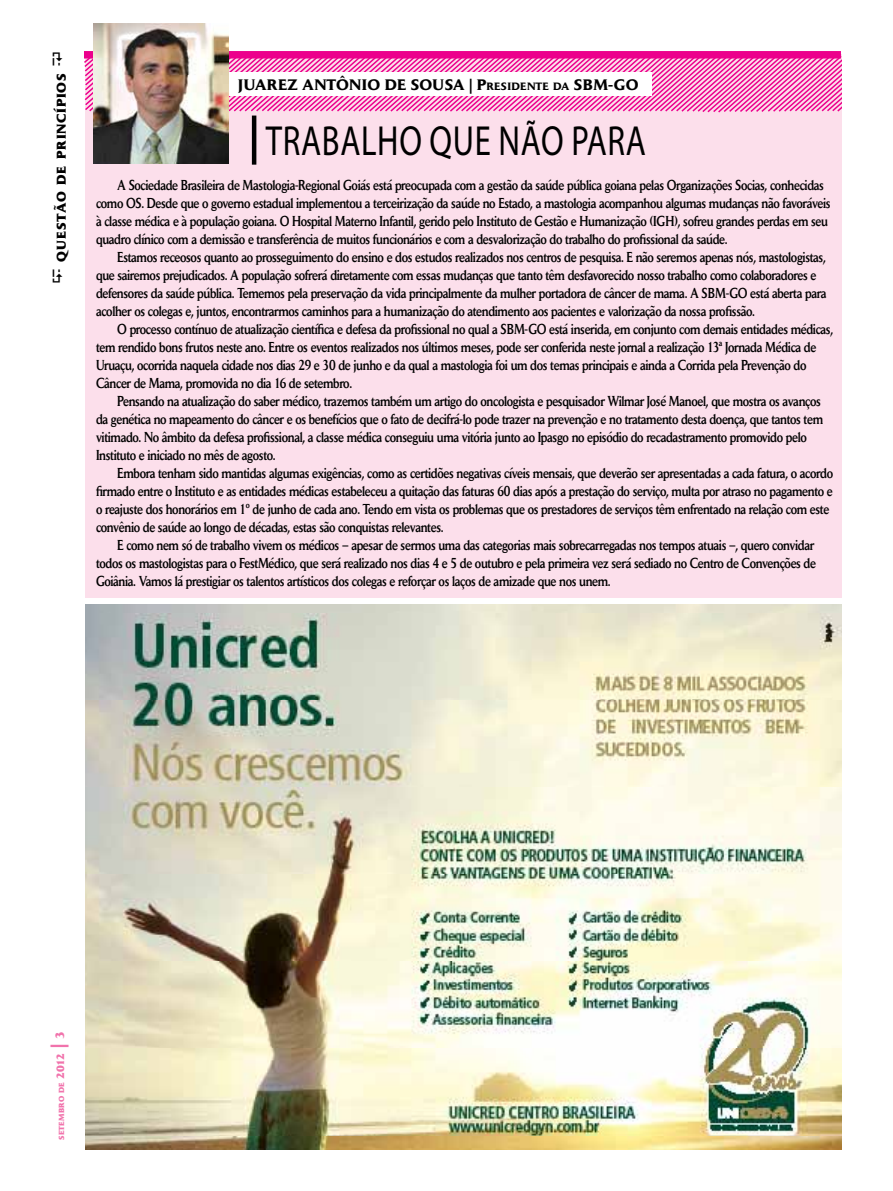
<style>
.page{position:relative;width:893px;height:1191px;background:#fff}
.page>*{position:absolute;margin:0;border:0;box-sizing:border-box;transform-origin:0 0}
.t1{font:42.15px "Myriad Pro";letter-spacing:.02em;color:#000;scale:.78 1}
.t2{font:700 15px "Daily News";letter-spacing:.02em;color:#000}
.t3{font:500 14.25px/18px "Daily News";letter-spacing:-.03em;color:#000;scale:.8 1}
.t4{font:800 12.6px "Daily News";letter-spacing:.065em;color:#000}
.t5{font:800 7.35px "Daily News";letter-spacing:.01em;color:#f173ac}
.s1{font-style:inherit}
.s2{font-size:10.5px}
.s3{font-size:18px}
.s4{font-size:12px}
</style>
<div class="page">
<div style="left:85px;top:54px;width:757px;height:543px;background:#fcdfeb"></div>
<svg style="left:84px;top:56px;width:758px;height:58px"></svg>
<div style="left:84px;top:51px;width:757px;height:8px;background:#ec008c"></div>
<hr style="left:252px;top:116px;width:4px;height:49px;background:#000">
<div style="left:219px;top:72px;width:433px;height:24px;background:#fff"></div>
<img style="left:94px;top:23px;width:135px;height:140px">
<img style="left:85px;top:604px;width:757px;height:545px">
<p class="t4" style="left:54px;top:261px;width:190px;rotate:-90deg">questão de princípios</p>
<p class="t2" style="left:238px;top:76px;width:402px">JUAREZ ANTÔNIO DE SOUSA <span class="s1">| P</span><span class="s2">RESIDENTE DA</span> <span class="s1">SBM-GO</span></p>
<h1 class="t1" style="left:266px;top:115px;width:489px">TRABALHO QUE NÃO PARA</h1>
<p class="t3" style="left:96px;top:176px;width:920px;text-indent:21px">A Sociedade Brasileira de Mastologia-Regional Goiás está preocupada com a gestão da saúde pública goiana pelas Organizações Socias, conhecidas como OS. Desde que o governo estadual implementou a terceirização da saúde no Estado, a mastologia acompanhou algumas mudanças não favoráveis à classe médica e à população goiana. O Hospital Materno Infantil, gerido pelo Instituto de Gestão e Humanização (IGH), sofreu grandes perdas em seu quadro clínico com a demissão e transferência de muitos funcionários e com a desvalorização do trabalho do profissional da saúde.</p>
<p class="t3" style="left:96px;top:248px;width:914px;text-indent:21px">Estamos receosos quanto ao prosseguimento do ensino e dos estudos realizados nos centros de pesquisa. E não seremos apenas nós, mastologistas, que sairemos prejudicados. A população sofrerá diretamente com essas mudanças que tanto têm desfavorecido nosso trabalho como colaboradores e defensores da saúde pública. Tememos pela preservação da vida principalmente da mulher portadora de câncer de mama. A SBM-GO está aberta para acolher os colegas e, juntos, encontrarmos caminhos para a humanização do atendimento aos pacientes e valorização da nossa profissão.</p>
<p class="t3" style="left:96px;top:320px;width:923px;text-indent:21px">O processo contínuo de atualização científica e defesa da profissional no qual a SBM-GO está inserida, em conjunto com demais entidades médicas, tem rendido bons frutos neste ano. Entre os eventos realizados nos últimos meses, pode ser conferida neste jornal a realização 13ª Jornada Médica de Uruaçu, ocorrida naquela cidade nos dias 29 e 30 de junho e da qual a mastologia foi um dos temas principais e ainda a Corrida pela Prevenção do Câncer de Mama, promovida no dia 16 de setembro.</p>
<p class="t3" style="left:96px;top:392px;width:910px;text-indent:21px">Pensando na atualização do saber médico, trazemos também um artigo do oncologista e pesquisador Wilmar José Manoel, que mostra os avanços da genética no mapeamento do câncer e os benefícios que o fato de decifrá-lo pode trazer na prevenção e no tratamento desta doença, que tantos tem vitimado. No âmbito da defesa profissional, a classe médica conseguiu uma vitória junto ao Ipasgo no episódio do recadastramento promovido pelo Instituto e iniciado no mês de agosto.</p>
<p class="t3" style="left:96px;top:464px;width:923px;text-indent:21px">Embora tenham sido mantidas algumas exigências, como as certidões negativas cíveis mensais, que deverão ser apresentadas a cada fatura, o acordo firmado entre o Instituto e as entidades médicas estabeleceu a quitação das faturas 60 dias após a prestação do serviço, multa por atraso no pagamento e o reajuste dos honorários em 1º de junho de cada ano. Tendo em vista os problemas que os prestadores de serviços têm enfrentado na relação com este convênio de saúde ao longo de décadas, estas são conquistas relevantes.</p>
<p class="t3" style="left:96px;top:536px;width:902px;text-indent:21px">E como nem só de trabalho vivem os médicos – apesar de sermos uma das categorias mais sobrecarregadas nos tempos atuais –, quero convidar todos os mastologistas para o FestMédico, que será realizado nos dias 4 e 5 de outubro e pela primeira vez será sediado no Centro de Convenções de<br>Goiânia. Vamos lá prestigiar os talentos artísticos dos colegas e reforçar os laços de amizade que nos unem.</p>
<p class="t5" style="left:57px;top:1140px;width:110px;rotate:-90deg">setembro de <span class="s2">2012</span> <span class="s3">|</span> <span class="s4">3</span></p>
</div>
